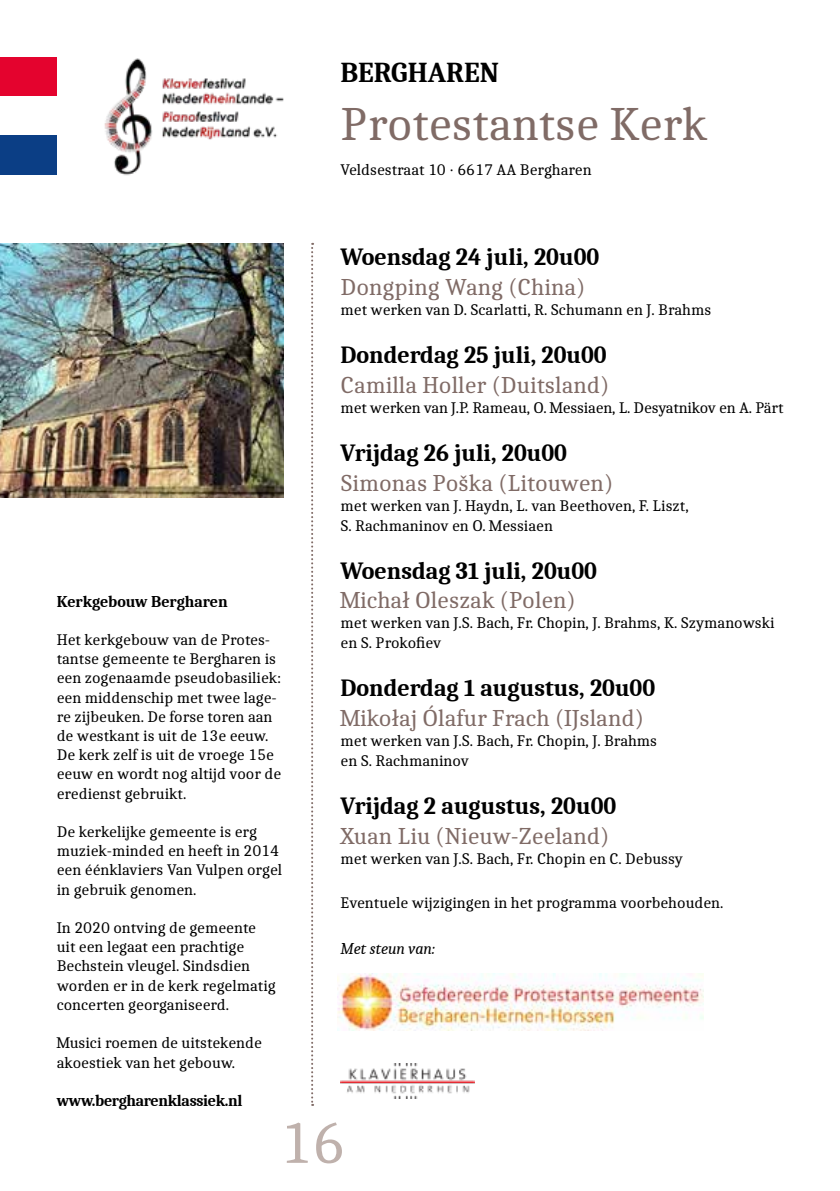
<style>
.page{position:relative;width:840px;height:1191px;background:#fff}
.page>*{position:absolute;margin:0;border:0;box-sizing:border-box;transform-origin:0 0}
.t1{font:60px "Caladea";color:#bfb1ac}
.t2{font:48px "Caladea";color:#806b66}
.t3{font:700 28px "Caladea";color:#000}
.t4{font:24px "Caladea";color:#806b66}
.t5{font:700 24px "Caladea";color:#000}
.t6{font:16px/19.2px "Caladea";color:#000}
.t7{font:700 16px "Caladea";letter-spacing:-.02em;color:#000}
.t8{font:700 16px "Caladea";color:#000}
.t9{font:italic 16px "Caladea";color:#000}
</style>
<div class="page">
<img style="left:104px;top:58px;width:179px;height:117px">
<svg style="left:311px;top:243px;width:2px;height:863px"></svg>
<div style="left:0;top:57px;width:57px;height:39px;background:#e4032e"></div>
<div style="left:0;top:136px;width:57px;height:39px;background:#0b3e85"></div>
<img style="left:337px;top:973px;width:366px;height:57px">
<img style="left:0;top:244px;width:283px;height:254px">
<img style="left:340px;top:1063px;width:134px;height:35px">
<p class="t8" style="left:57px;top:591px;width:172px">Kerkgebouw Bergharen</p>
<p class="t6" style="left:57px;top:629px;width:226px">Het kerkgebouw van de Protes&shy;tantse gemeente te Bergharen is een zogenaamde pseudobasiliek: een middenschip met twee lage&shy;re zijbeuken. De forse toren aan de westkant is uit de 13e eeuw.<br>De kerk zelf is uit de vroege 15e eeuw en wordt nog altijd voor de eredienst gebruikt.</p>
<p class="t6" style="left:57px;top:821px;width:227px">De kerkelijke gemeente is erg muziek-minded en heeft in 2014 een éénklaviers Van Vulpen orgel in gebruik genomen.</p>
<p class="t6" style="left:57px;top:917px;width:220px">In 2020 ontving de gemeente uit een legaat een prachtige<br>Bechstein vleugel. Sindsdien worden er in de kerk regelmatig concerten georganiseerd.</p>
<p class="t6" style="left:57px;top:1033px;width:206px">Musici roemen de uitstekende akoestiek van het gebouw.</p>
<p class="t7" style="left:57px;top:1090px;width:187px">www.bergharenklassiek.nl</p>
<h3 class="t3" style="left:340px;top:55px;width:160px">BERGHAREN</h3>
<h2 class="t2" style="left:340px;top:95px;width:368px">Protestantse Kerk</h2>
<p class="t6" style="left:340px;top:160px;width:252px">Veldsestraat 10 · 6617 AA Bergharen</p>
<h3 class="t5" style="left:340px;top:242px;width:260px">Woensdag 24 juli, 20u00</h3>
<h3 class="t4" style="left:340px;top:273px;width:246px">Dongping Wang (China)</h3>
<p class="t6" style="left:340px;top:300px;width:372px">met werken van D. Scarlatti, R. Schumann en J. Brahms</p>
<h3 class="t5" style="left:340px;top:340px;width:267px">Donderdag 25 juli, 20u00</h3>
<h3 class="t4" style="left:340px;top:370px;width:270px">Camilla Holler (Duitsland)</h3>
<p class="t6" style="left:340px;top:397px;width:444px">met werken van J.P. Rameau, O. Messiaen, L. Desyatnikov en A. Pärt</p>
<h3 class="t5" style="left:340px;top:438px;width:228px">Vrijdag 26 juli, 20u00</h3>
<h3 class="t4" style="left:340px;top:468px;width:274px">Simonas Poška (Litouwen)</h3>
<p class="t6" style="left:340px;top:495px;width:349px;line-height:20px">met werken van J. Haydn, L. van Beethoven, F. Liszt,<br>S. Rachmaninov en O. Messiaen</p>
<h3 class="t5" style="left:340px;top:555px;width:258px">Woensdag 31 juli, 20u00</h3>
<h3 class="t4" style="left:340px;top:586px;width:237px">Michał Oleszak (Polen)</h3>
<p class="t6" style="left:340px;top:612px;width:435px;line-height:20px">met werken van J.S. Bach, Fr. Chopin, J. Brahms, K. Szymanowski en S. Prokofiev</p>
<h3 class="t5" style="left:340px;top:673px;width:316px">Donderdag 1 augustus, 20u00</h3>
<h3 class="t4" style="left:340px;top:703px;width:305px">Mikołaj Ólafur Frach (IJsland)</h3>
<p class="t6" style="left:340px;top:730px;width:318px;line-height:20px">met werken van J.S. Bach, Fr. Chopin, J. Brahms en S. Rachmaninov</p>
<h3 class="t5" style="left:340px;top:791px;width:277px">Vrijdag 2 augustus, 20u00</h3>
<h3 class="t4" style="left:340px;top:821px;width:270px">Xuan Liu (Nieuw-Zeeland)</h3>
<p class="t6" style="left:340px;top:848px;width:344px">met werken van J.S. Bach, Fr. Chopin en C. Debussy</p>
<p class="t6" style="left:340px;top:892px;width:384px">Eventuele wijzigingen in het programma voorbehouden.</p>
<p class="t9" style="left:340px;top:938px;width:96px">Met steun van:</p>
<h1 class="t1" style="left:279px;top:1106px;width:68px">16</h1>
</div>
